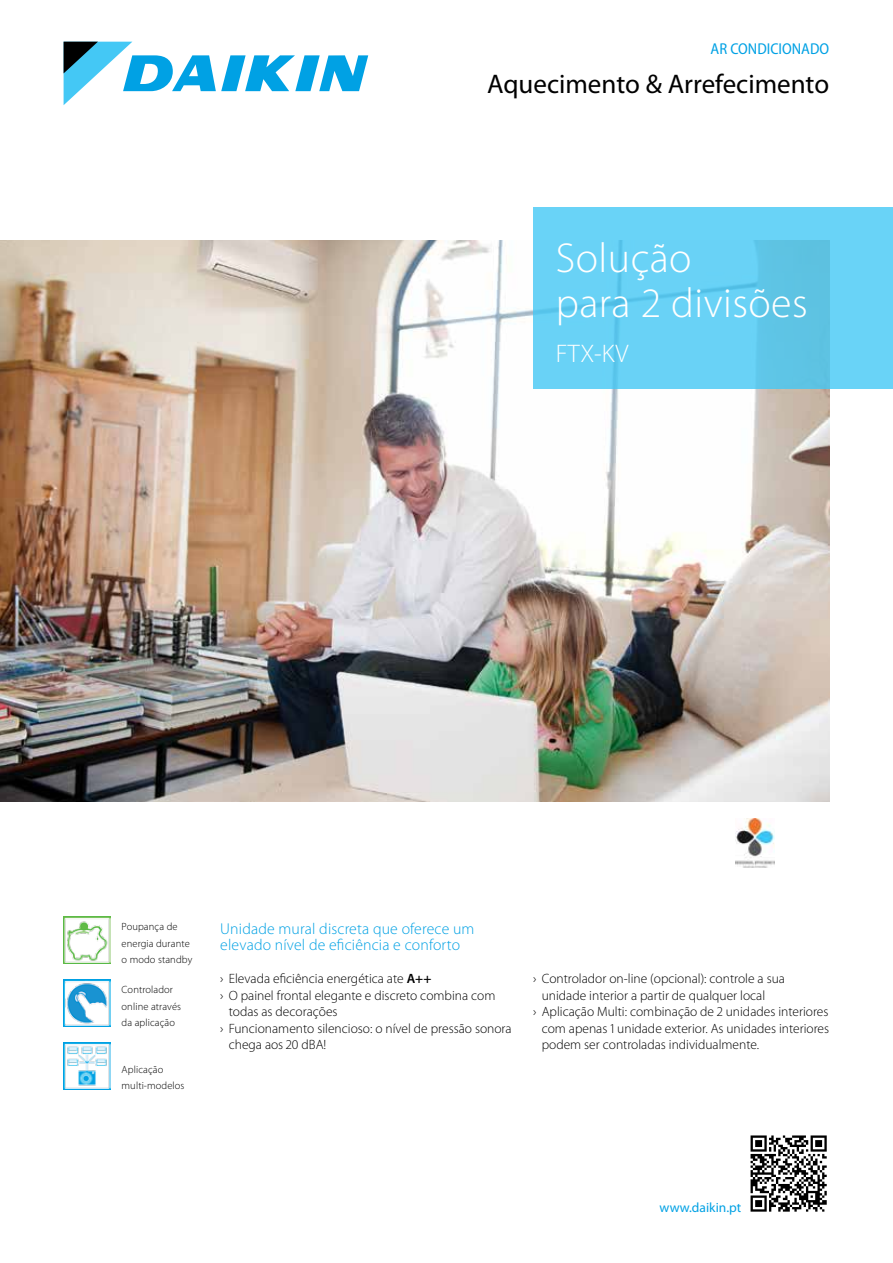
<style>
.page{position:relative;width:893px;height:1263px;background:#fff}
.page>*{position:absolute;margin:0;border:0;box-sizing:border-box;transform-origin:0 0}
.t1{font:300 42px/45px "Myriad Pro";letter-spacing:.01em;color:#fff}
.t2{font:27px "Myriad Pro";color:#000}
.t3{font:300 25.5px "Myriad Pro";color:#fff}
.t4{font:300 15.75px/16.5px "Myriad Pro";letter-spacing:.01em;color:#00a1e4}
.t5{font:semi-condensed 15.75px "Myriad Pro";color:#00a1e4}
.t6{font:300 13.5px "Myriad Pro";color:#000}
.t7{font:13.5px "Myriad Pro";color:#00a1e4}
.t8{font:300 10.5px/16.5px "Myriad Pro";letter-spacing:.01em;color:#000}
.s1{font-weight:600}
</style>
<div class="page">
<img style="left:0;top:241px;width:829px;height:561px">
<svg style="left:64px;top:42px;width:304px;height:63px"></svg>
<svg style="left:533px;top:208px;width:360px;height:181px;fill:#69d2f6"></svg>
<img style="left:64px;top:1042px;width:47px;height:47px">
<img style="left:64px;top:979px;width:47px;height:47px">
<img style="left:64px;top:917px;width:47px;height:46px">
<svg style="left:750px;top:1135px;width:77px;height:76px"></svg>
<img style="left:736px;top:818px;width:39px;height:50px">
<p class="t5" style="left:711px;top:41px;width:120px">AR CONDICIONADO</p>
<h2 class="t2" style="left:487px;top:67px;width:343px">Aquecimento &amp; Arrefecimento</h2>
<h1 class="t1" style="left:556px;top:235px;width:253px">Solução<br>para 2 divisões</h1>
<h3 class="t3" style="left:556px;top:338px;width:74px">FTX-KV</h3>
<p class="t8" style="left:122px;top:918px;width:72px">Poupança de energia durante o modo standby</p>
<p class="t8" style="left:122px;top:981px;width:61px">Controlador online através da aplicação</p>
<p class="t8" style="left:122px;top:1061px;width:64px">Aplicação multi-modelos</p>
<p class="t4" style="left:220px;top:920px;width:256px">Unidade mural discreta que oferece um elevado nível de eficiência e conforto</p>
<p class="t6" style="left:220px;top:970px;width:213px">› Elevada eficiência energética ate <span class="s1">A++</span></p>
<p class="t6" style="left:220px;top:987px;width:277px">› O painel frontal elegante e discreto combina com</p>
<p class="t6" style="left:229px;top:1003px;width:110px">todas as decorações</p>
<p class="t6" style="left:220px;top:1020px;width:293px">› Funcionamento silencioso: o nível de pressão sonora</p>
<p class="t6" style="left:229px;top:1036px;width:99px">chega aos 20 dBA!</p>
<p class="t6" style="left:533px;top:970px;width:253px">› Controlador on-line (opcional): controle a sua</p>
<p class="t6" style="left:542px;top:987px;width:225px">unidade interior a partir de qualquer local</p>
<p class="t6" style="left:533px;top:1003px;width:297px">› Aplicação Multi: combinação de 2 unidades interiores</p>
<p class="t6" style="left:542px;top:1020px;width:289px">com apenas 1 unidade exterior. As unidades interiores</p>
<p class="t6" style="left:542px;top:1036px;width:219px">podem ser controladas individualmente.</p>
<p class="t7" style="left:660px;top:1199px;width:83px">www.daikin.pt</p>
</div>
